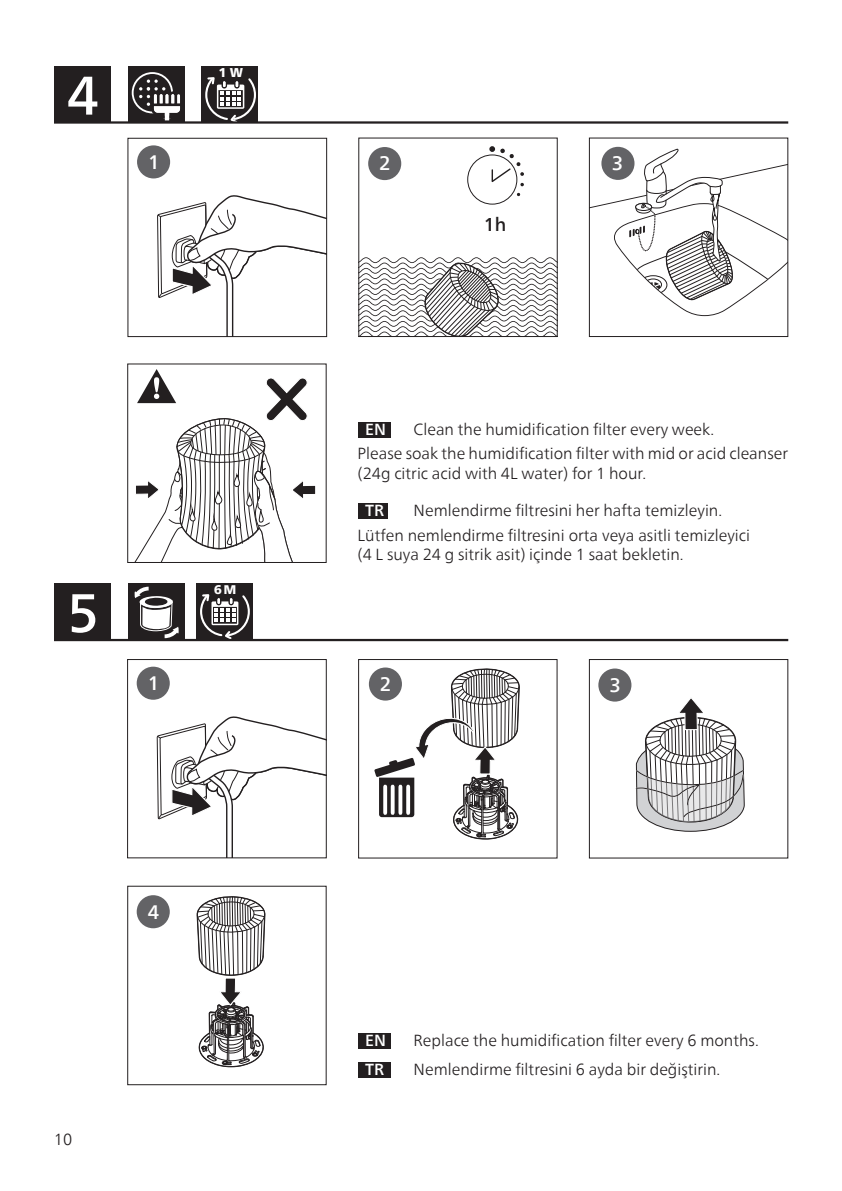
<style>
.page{position:relative;width:842px;height:1191px;background:#fff}
.page>*{position:absolute;margin:0;border:0;box-sizing:border-box;transform-origin:0 0}
.t1{font:500 54.2px "Neue Frutiger World";color:#fff}
.t2{font:500 19.4px "Neue Frutiger World";color:#fff}
.t3{font:500 18.4px "Neue Frutiger World";color:#231f20}
.Body_Text{font:300 16px/19.2px "Neue Frutiger World";color:#231f20}
.Body_Text-2{font:500 16px "Neue Frutiger World";color:#fff}
.t4{font:900 12.8px "Neue Frutiger World";color:#fff}
.t5{font:900 12.4px "Neue Frutiger World";color:#fff}
.s1{font-weight:500;color:#fff}
</style>
<div class="page">
<div style="left:54px;top:66px;width:57px;height:56px;background:#231f20"></div>
<svg style="left:135px;top:369px;width:181px;height:192px"></svg>
<div style="left:127px;top:363px;width:200px;height:200px;border:1px solid #231f20"></div>
<svg style="left:591px;top:149px;width:195px;height:168px"></svg>
<div style="left:635px;top:203px;width:17px;height:8px;border:1px solid #231f20;border-radius:50%"></div>
<div style="left:589px;top:138px;width:199px;height:199px;border:1px solid #231f20"></div>
<div style="left:601px;top:147px;width:33px;height:33px;background:#636366;border-radius:50%"></div>
<svg style="left:157px;top:195px;width:168px;height:140px"></svg>
<div style="left:128px;top:138px;width:199px;height:199px;border:1px solid #231f20"></div>
<div style="left:137px;top:145px;width:33px;height:33px;background:#636366;border-radius:50%"></div>
<svg style="left:360px;top:257px;width:196px;height:78px"></svg>
<div style="left:467px;top:155px;width:50px;height:49px;border:1px solid #231f20;border-radius:50%"></div>
<svg style="left:489px;top:146px;width:35px;height:40px"></svg>
<div style="left:358px;top:138px;width:200px;height:199px;border:1px solid #231f20"></div>
<div style="left:368px;top:147px;width:33px;height:33px;background:#636366;border-radius:50%"></div>
<div style="left:201px;top:66px;width:57px;height:56px;background:#231f20"></div>
<svg style="left:205px;top:77px;width:51px;height:44px"></svg>
<div style="left:128px;top:66px;width:56px;height:56px;background:#231f20"></div>
<svg style="left:132px;top:72px;width:48px;height:48px"></svg>
<div style="left:196px;top:583px;width:56px;height:57px;background:#231f20"></div>
<svg style="left:200px;top:594px;width:50px;height:45px"></svg>
<div style="left:589px;top:659px;width:199px;height:199px;border:1px solid #231f20"></div>
<svg style="left:635px;top:638px;width:110px;height:194px"></svg>
<div style="left:598px;top:668px;width:33px;height:33px;background:#636366;border-radius:50%"></div>
<svg style="left:374px;top:668px;width:145px;height:172px"></svg>
<div style="left:358px;top:659px;width:199px;height:199px;border:1px solid #231f20"></div>
<div style="left:369px;top:667px;width:33px;height:33px;background:#636366;border-radius:50%"></div>
<svg style="left:196px;top:896px;width:69px;height:171px"></svg>
<div style="left:127px;top:885px;width:200px;height:200px;border:1px solid #231f20"></div>
<div style="left:137px;top:895px;width:33px;height:33px;background:#636366;border-radius:50%"></div>
<svg style="left:156px;top:716px;width:169px;height:140px"></svg>
<div style="left:127px;top:659px;width:200px;height:199px;border:1px solid #231f20"></div>
<div style="left:137px;top:666px;width:33px;height:33px;background:#636366;border-radius:50%"></div>
<hr style="left:54px;top:121px;width:734px;height:3px;background:#231f20">
<div style="left:54px;top:583px;width:57px;height:57px;background:#231f20"></div>
<hr style="left:54px;top:639px;width:734px;height:2px;background:#231f20">
<div style="left:128px;top:583px;width:56px;height:57px;background:#231f20"></div>
<svg style="left:134px;top:586px;width:45px;height:52px"></svg>
<div style="left:358px;top:422px;width:32px;height:15px;background:#231f20"></div>
<div style="left:358px;top:1033px;width:32px;height:15px;background:#231f20"></div>
<div style="left:358px;top:1062px;width:32px;height:15px;background:#231f20"></div>
<div style="left:358px;top:503px;width:30px;height:15px;background:#231f20"></div>
<p class="t1" style="left:67px;top:50px;width:33px">4</p>
<p class="t4" style="left:219px;top:65px;width:26px">1 W</p>
<p class="t2" style="left:148px;top:146px;width:13px">1</p>
<p class="t2" style="left:612px;top:147px;width:13px">3</p>
<p class="t2" style="left:379px;top:147px;width:13px">2</p>
<p class="t3" style="left:484px;top:209px;width:24px">1h</p>
<p class="t1" style="left:67px;top:568px;width:33px">5</p>
<p class="t2" style="left:148px;top:667px;width:13px">1</p>
<p class="t5" style="left:214px;top:582px;width:24px">6M</p>
<p class="Body_Text-2" style="left:365px;top:416px;width:22px">EN</p>
<p class="Body_Text" style="left:414px;top:419px;width:302px">Clean the humidification filter every week.</p>
<p class="Body_Text" style="left:358px;top:444px;width:432px">Please soak the humidification filter with mid or acid cleanser (24g citric acid with 4L water) for 1 hour.</p>
<p class="Body_Text-2" style="left:365px;top:497px;width:20px">TR</p>
<p class="Body_Text" style="left:414px;top:500px;width:310px">Nemlendirme filtresini her hafta temizleyin.</p>
<p class="Body_Text" style="left:358px;top:525px;width:394px">Lütfen nemlendirme filtresini orta veya asitli temizleyici (4 L suya 24 g sitrik asit) içinde 1 saat bekletin.</p>
<p class="t2" style="left:380px;top:668px;width:13px">2</p>
<p class="t2" style="left:609px;top:669px;width:13px">3</p>
<p class="t2" style="left:148px;top:895px;width:13px">4</p>
<p class="Body_Text" style="left:54px;top:1130px;width:59px">10 <span class="s1">EN</span></p>
<p class="Body_Text-2" style="left:365px;top:1026px;width:22px">EN</p>
<p class="Body_Text" style="left:414px;top:1030px;width:347px">Replace the humidification filter every 6 months.</p>
<p class="Body_Text-2" style="left:365px;top:1055px;width:20px">TR</p>
<p class="Body_Text" style="left:414px;top:1059px;width:308px">Nemlendirme filtresini 6 ayda bir değiştirin.</p>
</div>
